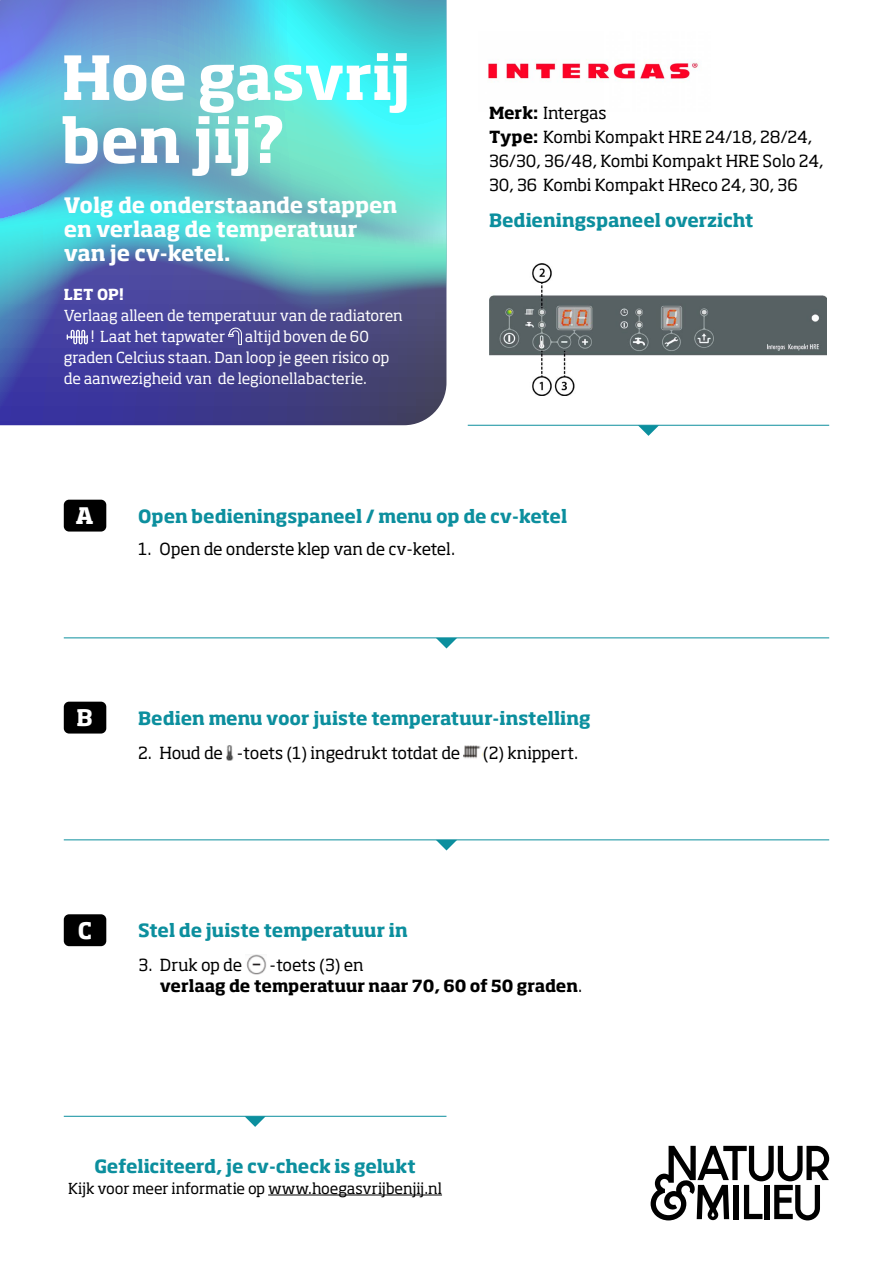
<style>
.page{position:relative;width:893px;height:1263px;background:#fff}
.page>*{position:absolute;margin:0;border:0;box-sizing:border-box;transform-origin:0 0}
.t1{font:700 60px/63px "Soho Std";letter-spacing:-.015em;color:#fff}
.t2{font:700 22.5px "Soho Std";color:#fff}
.t3{font:700 21px/24px "Soho Std";letter-spacing:-.01em;color:#fff}
.t4{font:700 18px "Soho Std";color:#0c8f9e}
.t5{font:16.5px/24px "Soho Std";color:#000}
.t6{font:700 16.5px/21px "Soho Std";letter-spacing:-.01em;color:#000}
.t7{font:16.5px "Soho Std";letter-spacing:-.025em;color:#000}
.t8{font:16.5px "Soho Std";letter-spacing:-.02em;color:#000}
.t9{font:15px/21px "Soho Std";letter-spacing:-.015em;color:#fff}
.t10{font:15px "Soho Std";color:#000}
.t11{font:700 15px "Soho Std";color:#fff}
.s1{font-weight:700}
.s2{font-weight:400}
</style>
<div class="page">
<svg style="left:0;top:0;width:446px;height:425px;background:#5196c5"></svg>
<svg style="left:0;top:72px;width:446px;height:326px;background:#569bba"></svg>
<svg style="left:67px;top:329px;width:21px;height:16px"></svg>
<svg style="left:228px;top:327px;width:14px;height:18px"></svg>
<hr style="left:468px;top:425px;width:361px;height:1px;background:#0c8f9e">
<svg style="left:638px;top:425px;width:21px;height:11px"></svg>
<svg style="left:651px;top:1146px;width:178px;height:74px"></svg>
<hr style="left:64px;top:1116px;width:382px;height:1px;background:#0c8f9e">
<svg style="left:244px;top:1116px;width:22px;height:11px"></svg>
<hr style="left:268px;top:1194px;width:174px;height:1px;background:#000">
<img style="left:488px;top:62px;width:210px;height:18px">
<hr style="left:64px;top:637px;width:765px;height:1px;background:#0c8f9e">
<hr style="left:64px;top:839px;width:765px;height:1px;background:#0c8f9e">
<div style="left:64px;top:702px;width:42px;height:31px;background:#000;border-radius:5px"></div>
<div style="left:64px;top:914px;width:42px;height:32px;background:#000;border-radius:5px"></div>
<svg style="left:436px;top:638px;width:21px;height:10px"></svg>
<svg style="left:436px;top:840px;width:21px;height:10px"></svg>
<img style="left:246px;top:954px;width:20px;height:20px">
<img style="left:226px;top:746px;width:8px;height:15px">
<img style="left:463px;top:746px;width:20px;height:13px">
<div style="left:64px;top:500px;width:42px;height:31px;background:#000;border-radius:5px"></div>
<img style="left:490px;top:264px;width:336px;height:131px">
<h1 class="t1" style="left:62px;top:44px;width:350px">Hoe gasvrij ben jij?</h1>
<p class="t3" style="left:64px;top:193px;width:335px">Volg de onderstaande stappen en verlaag de temperatuur van je cv-ketel.</p>
<p class="t11" style="left:64px;top:285px;width:62px">LET OP!</p>
<p class="t9" style="left:91px;top:305px;width:314px;text-indent:-27px">Verlaag alleen de temperatuur van de radiatoren ! Laat het tapwater</p>
<p class="t9" style="left:64px;top:326px;width:327px;text-indent:181px">altijd boven de 60 graden Celcius staan. Dan loop je geen risico op de aanwezigheid van de legionellabacterie.</p>
<p class="t5" style="left:489px;top:101px;width:336px"><span class="s1">Merk:</span> Intergas<br><span class="s1">Type:</span> Kombi Kompakt HRE 24/18, 28/24,<br>36/30, 36/48, Kombi Kompakt HRE Solo 24,<br>30, 36 Kombi Kompakt HReco 24, 30, 36</p>
<p class="t4" style="left:489px;top:208px;width:266px">Bedieningspaneel overzicht</p>
<p class="t2" style="left:76px;top:501px;width:20px">A</p>
<p class="t4" style="left:138px;top:504px;width:431px">Open bedieningspaneel / menu op de cv-ketel</p>
<p class="t8" style="left:138px;top:538px;width:318px">1. Open de onderste klep van de cv-ketel.</p>
<p class="t2" style="left:77px;top:703px;width:18px">B</p>
<p class="t4" style="left:138px;top:706px;width:454px">Bedien menu voor juiste temperatuur-instelling</p>
<p class="t7" style="left:138px;top:743px;width:324px">2. Houd de -toets (1) ingedrukt totdat de</p>
<p class="t5" style="left:483px;top:741px;width:97px">(2) knippert.</p>
<p class="t2" style="left:78px;top:916px;width:16px">C</p>
<p class="t4" style="left:138px;top:919px;width:271px">Stel de juiste temperatuur in</p>
<p class="t5" style="left:139px;top:953px;width:105px">3. Druk op de</p>
<p class="t6" style="left:160px;top:954px;width:424px;text-indent:110px"><span class="s2">-toets (3) en<br></span>verlaag de temperatuur naar 70, 60 of 50 graden<span class="s2">.</span></p>
<p class="t4" style="left:94px;top:1154px;width:323px">Gefeliciteerd, je cv-check is gelukt</p>
<p class="t10" style="left:68px;top:1179px;width:375px">Kijk voor meer informatie op www.hoegasvrijbenjij.nl</p>
</div>
